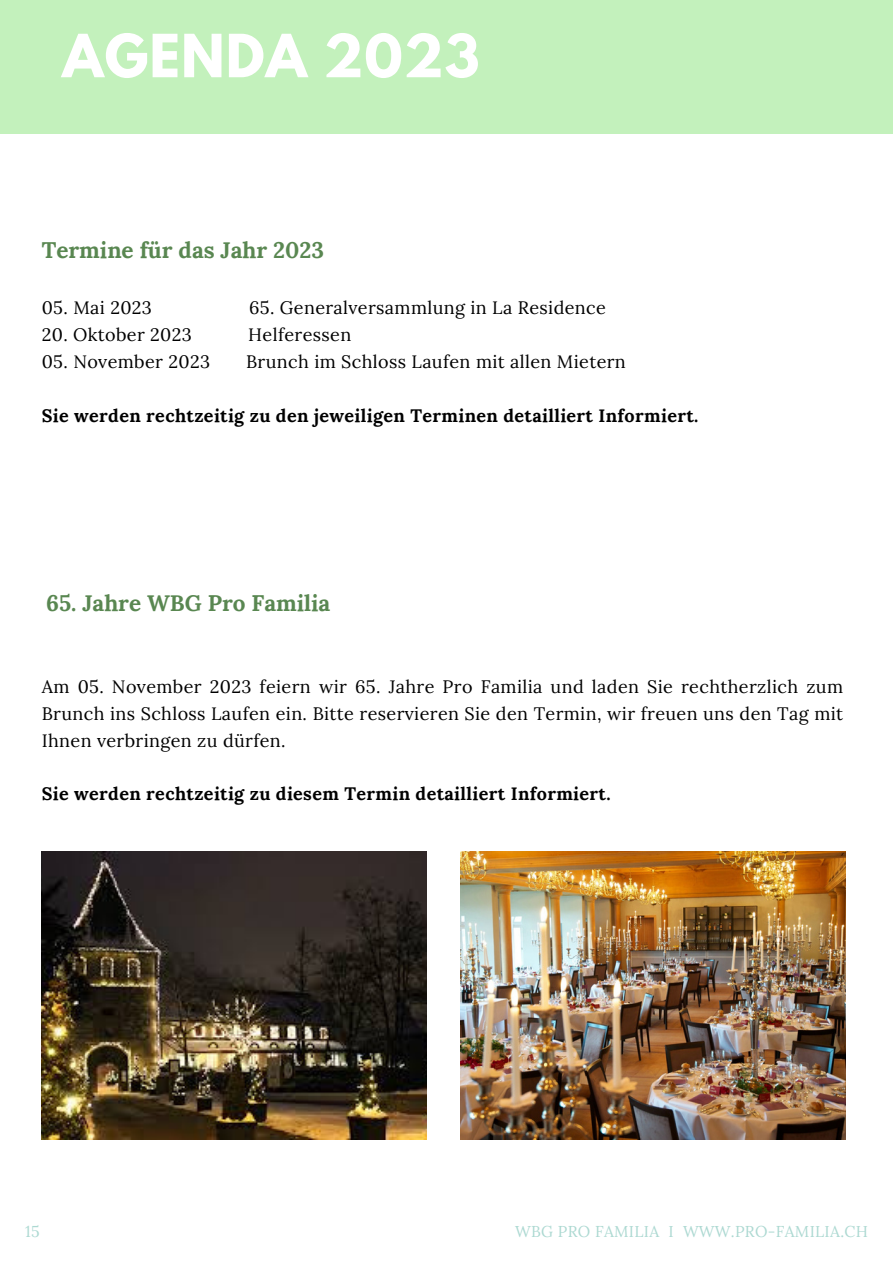
<style>
.page{position:relative;width:893px;height:1264px;background:#fff}
.page>*{position:absolute;margin:0;border:0;box-sizing:border-box;transform-origin:0 0}
.t1{font:700 52.8px "League Spartan";letter-spacing:.02em;color:#fff}
.t2{font:700 22.5px "Lora";color:#598751}
.t3{font:18px/27px "Lora";letter-spacing:.02em;color:#000;text-align:justify}
.t4{font:700 18px "Lora";letter-spacing:.02em;color:#000}
.t5{font:15.75px "Lora";letter-spacing:.02em;color:#add9d2}
</style>
<div class="page">
<div style="left:0;top:0;width:892px;height:134px;background:#c3f1bc"></div>
<img style="left:42px;top:851px;width:384px;height:288px">
<img style="left:461px;top:851px;width:384px;height:288px">
<h1 class="t1" style="left:62px;top:30px;width:419px">AGENDA 2023</h1>
<p class="t2" style="left:42px;top:235px;width:284px">Termine für das Jahr 2023</p>
<p class="t3" style="left:42px;top:294px;width:112px">05. Mai 2023</p>
<p class="t3" style="left:249px;top:294px;width:358px">65. Generalversammlung in La Residence</p>
<p class="t3" style="left:42px;top:321px;width:152px">20. Oktober 2023</p>
<p class="t3" style="left:248px;top:321px;width:104px">Helferessen</p>
<p class="t3" style="left:42px;top:348px;width:170px">05. November 2023</p>
<p class="t3" style="left:246px;top:348px;width:381px">Brunch im Schloss Laufen mit allen Mietern</p>
<p class="t4" style="left:42px;top:404px;width:658px">Sie werden rechtzeitig zu den jeweiligen Terminen detailliert Informiert.</p>
<p class="t2" style="left:46px;top:588px;width:286px">65. Jahre WBG Pro Familia</p>
<p class="t3" style="left:42px;top:672px;width:802px">Am 05. November 2023 feiern wir 65. Jahre Pro Familia und laden Sie rechtherzlich zum Brunch ins Schloss Laufen ein. Bitte reservieren Sie den Termin, wir freuen uns den Tag mit Ihnen verbringen zu dürfen.</p>
<p class="t4" style="left:42px;top:782px;width:570px">Sie werden rechtzeitig zu diesem Termin detailliert Informiert.</p>
<p class="t5" style="left:25px;top:1220px;width:16px">15</p>
<p class="t5" style="left:515px;top:1220px;width:354px">WBG PRO FAMILIA I WWW.PRO-FAMILIA.CH</p>
</div>
